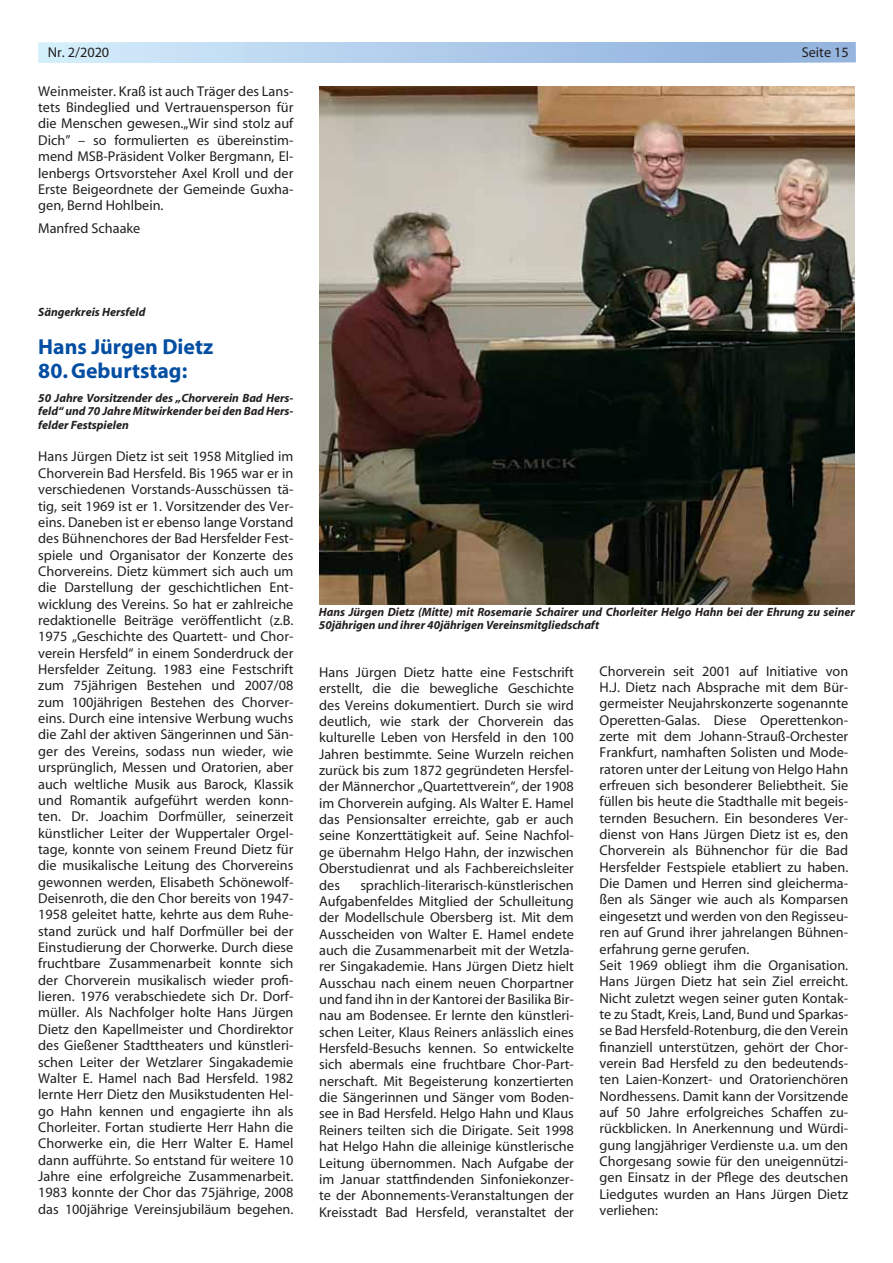
<style>
.page{position:relative;width:893px;height:1263px;background:#fff}
.page>*{position:absolute;margin:0;border:0;box-sizing:border-box;transform-origin:0 0}
.t1{font:700 21.75px "Myriad";color:#034ea2}
.t2{font:14.25px/16.4px "Myriad";color:#231f20;text-align:justify}
.t3{font:italic 700 12px/13.5px "Myriad";color:#231f20;text-align:justify}
</style>
<div class="page">
<img style="left:319px;top:87px;width:536px;height:517px">
<svg style="left:38px;top:43px;width:818px;height:19px;background:#afcceb"></svg>
<p class="t2" style="left:48px;top:45px;width:63px">Nr. 2/2020</p>
<p class="t2" style="left:802px;top:45px;width:48px">Seite 15</p>
<p class="t2" style="left:38px;top:84px;width:257px">Weinmeister. Kraß ist auch Träger des Lans&shy;tets Bindeglied und Vertrauensperson für die Menschen gewesen.„Wir sind stolz auf Dich” – so formulierten es übereinstim&shy;mend MSB-Präsident Volker Bergmann, El&shy;lenbergs Ortsvorsteher Axel Kroll und der Erste Beigeordnete der Gemeinde Guxha&shy;gen, Bernd Hohlbein.</p>
<p class="t2" style="left:38px;top:221px;width:104px">Manfred Schaake</p>
<p class="t3" style="left:38px;top:306px;width:109px">Sängerkreis Hersfeld</p>
<h1 class="t1" style="left:38px;top:338px;width:176px">Hans Jürgen Dietz</h1>
<h1 class="t1" style="left:38px;top:362px;width:151px">80. Geburtstag:</h1>
<p class="t3" style="left:38px;top:392px;width:257px">50 Jahre Vorsitzender des „Chorverein Bad Hers&shy;feld“ und 70 Jahre Mitwirkender bei den Bad Hers&shy;felder Festspielen</p>
<p class="t2" style="left:38px;top:450px;width:257px">Hans Jürgen Dietz ist seit 1958 Mitglied im Chorverein Bad Hersfeld. Bis 1965 war er in verschiedenen Vorstands-Ausschüssen tä&shy;tig, seit 1969 ist er 1. Vorsitzender des Ver&shy;eins. Daneben ist er ebenso lange Vorstand des Bühnenchores der Bad Hersfelder Fest&shy;spiele und Organisator der Konzerte des Chorvereins. Dietz kümmert sich auch um die Darstellung der geschichtlichen Ent&shy;wicklung des Vereins. So hat er zahlreiche redaktionelle Beiträge veröffentlicht (z.B.<br>1975 „Geschichte des Quartett- und Chor&shy;verein Hersfeld“ in einem Sonderdruck der Hersfelder Zeitung. 1983 eine Festschrift zum 75jährigen Bestehen und 2007/08 zum 100jährigen Bestehen des Chorver&shy;eins. Durch eine intensive Werbung wuchs die Zahl der aktiven Sängerinnen und Sän&shy;ger des Vereins, sodass nun wieder, wie ursprünglich, Messen und Oratorien, aber auch weltliche Musik aus Barock, Klassik und Romantik aufgeführt werden konn&shy;ten. Dr. Joachim Dorfmüller, seinerzeit künstlicher Leiter der Wuppertaler Orgel&shy;tage, konnte von seinem Freund Dietz für die musikalische Leitung des Chorvereins gewonnen werden, Elisabeth Schönewolf-Deisenroth, die den Chor bereits von 1947- 1958 geleitet hatte, kehrte aus dem Ruhe&shy;stand zurück und half Dorfmüller bei der Einstudierung der Chorwerke. Durch diese fruchtbare Zusammenarbeit konnte sich der Chorverein musikalisch wieder profi&shy;lieren. 1976 verabschiedete sich Dr. Dorf&shy;müller. Als Nachfolger holte Hans Jürgen Dietz den Kapellmeister und Chordirektor des Gießener Stadttheaters und künstleri&shy;schen Leiter der Wetzlarer Singakademie Walter E. Hamel nach Bad Hersfeld. 1982 lernte Herr Dietz den Musikstudenten Hel&shy;go Hahn kennen und engagierte ihn als Chorleiter. Fortan studierte Herr Hahn die Chorwerke ein, die Herr Walter E. Hamel dann aufführte. So entstand für weitere 10<br>Jahre eine erfolgreiche Zusammenarbeit.<br>1983 konnte der Chor das 75jährige, 2008 das 100jährige Vereinsjubiläum begehen.</p>
<p class="t3" style="left:319px;top:606px;width:538px">Hans Jürgen Dietz (Mitte) mit Rosemarie Schairer und Chorleiter Helgo Hahn bei der Ehrung zu seiner<br>50jährigen und ihrer 40jährigen Vereinsmitgliedschaft</p>
<p class="t2" style="left:319px;top:665px;width:256px">Hans Jürgen Dietz hatte eine Festschrift erstellt, die die bewegliche Geschichte des Vereins dokumentiert. Durch sie wird deutlich, wie stark der Chorverein das kulturelle Leben von Hersfeld in den 100<br>Jahren bestimmte. Seine Wurzeln reichen zurück bis zum 1872 gegründeten Hersfel&shy;der Männerchor „Quartettverein“, der 1908 im Chorverein aufging. Als Walter E. Hamel das Pensionsalter erreichte, gab er auch seine Konzerttätigkeit auf. Seine Nachfol&shy;ge übernahm Helgo Hahn, der inzwischen Oberstudienrat und als Fachbereichsleiter des</p>
<p class="t2" style="left:319px;top:878px;width:256px;text-indent:41px">sprachlich-literarisch-künstlerischen Aufgabenfeldes Mitglied der Schulleitung der Modellschule Obersberg ist. Mit dem Ausscheiden von Walter E. Hamel endete auch die Zusammenarbeit mit der Wetzla&shy;rer Singakademie. Hans Jürgen Dietz hielt Ausschau nach einem neuen Chorpartner und fand ihn in der Kantorei der Basilika Bir&shy;nau am Bodensee. Er lernte den künstleri&shy;schen Leiter, Klaus Reiners anlässlich eines Hersfeld-Besuchs kennen. So entwickelte sich abermals eine fruchtbare Chor-Part&shy;nerschaft. Mit Begeisterung konzertierten die Sängerinnen und Sänger vom Boden&shy;see in Bad Hersfeld. Helgo Hahn und Klaus Reiners teilten sich die Dirigate. Seit 1998 hat Helgo Hahn die alleinige künstlerische Leitung übernommen. Nach Aufgabe der im Januar stattfindenden Sinfoniekonzer&shy;te der Abonnements-Veranstaltungen der Kreisstadt Bad Hersfeld, veranstaltet der</p>
<p class="t2" style="left:600px;top:664px;width:250px;text-align:left">Chorverein seit 2001 auf Initiative von H.J. Dietz nach Absprache mit dem Bür&shy;germeister Neujahrskonzerte sogenannte Operetten-Galas. Diese Operettenkon&shy;zerte mit dem Johann-Strauß-Orchester Frankfurt, namhaften Solisten und Mode&shy;ratoren unter der Leitung von Helgo Hahn erfreuen sich besonderer Beliebtheit. Sie füllen bis heute die Stadthalle mit begeis&shy;ternden Besuchern. Ein besonderes Ver&shy;dienst von Hans Jürgen Dietz ist es, den Chorverein als Bühnenchor für die Bad Hersfelder Festspiele etabliert zu haben.<br>Die Damen und Herren sind gleicherma&shy;ßen als Sänger wie auch als Komparsen eingesetzt und werden von den Regisseu&shy;ren auf Grund ihrer jahrelangen Bühnen&shy;erfahrung gerne gerufen.<br>Seit 1969 obliegt ihm die Organisation.<br>Hans Jürgen Dietz hat sein Ziel erreicht.<br>Nicht zuletzt wegen seiner guten Kontak&shy;te zu Stadt, Kreis, Land, Bund und Sparkas&shy;se Bad Hersfeld-Rotenburg, die den Verein finanziell unterstützen, gehört der Chor&shy;verein Bad Hersfeld zu den bedeutends&shy;ten Laien-Konzert- und Oratorienchören Nordhessens. Damit kann der Vorsitzende auf 50 Jahre erfolgreiches Schaffen zu&shy;rückblicken. In Anerkennung und Würdi&shy;gung langjähriger Verdienste u.a. um den Chorgesang sowie für den uneigennützi&shy;gen Einsatz in der Pflege des deutschen Liedgutes wurden an Hans Jürgen Dietz verliehen:</p>
</div>
